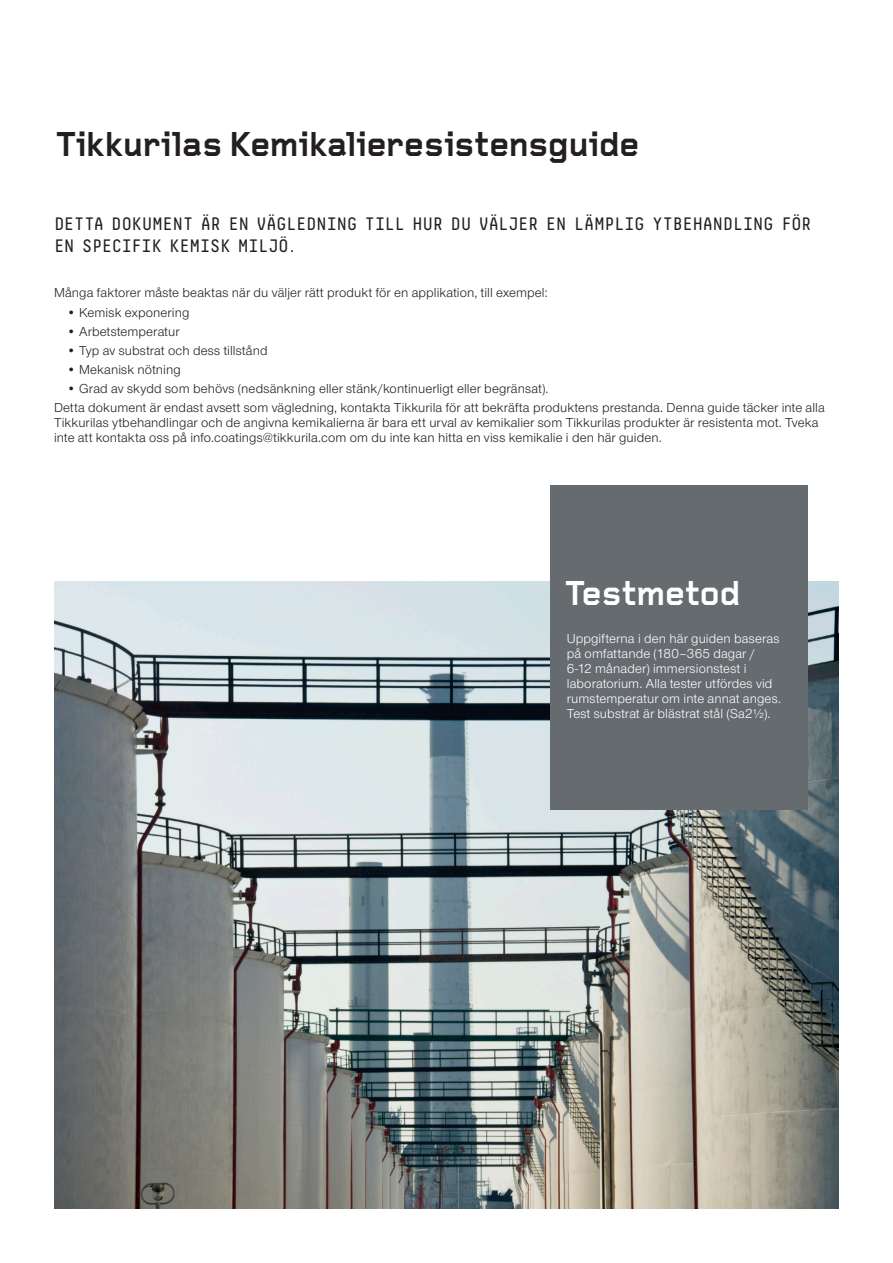
<style>
.page{position:relative;width:893px;height:1263px;background:#fff}
.page>*{position:absolute;margin:0;border:0;box-sizing:border-box;transform-origin:0 0}
.Header_Large{font:700 36px "Foundry Gridnik";letter-spacing:.005em;color:#231f20}
.Header_Large-2{font:700 36px "Foundry Gridnik";letter-spacing:.01em;color:#fff}
.Intro_Normal{font:18px "Decima Mono Pro";letter-spacing:-.04em;color:#231f20}
.Body_Normal{font:13.5px/14.9px "Nimbus San Nov";letter-spacing:.01em;color:#231f20}
.Body_Normal-2{font:13.5px/14.9px "Nimbus San Nov";letter-spacing:.01em;color:#fff}
</style>
<div class="page">
<img style="left:54px;top:581px;width:785px;height:628px">
<div style="left:551px;top:485px;width:257px;height:325px;background:#666b70"></div>
<p class="Header_Large" style="left:57px;top:123px;width:584px">Tikkurilas Kemikalieresistensguide</p>
<p class="Intro_Normal" style="left:54px;top:213px;width:759px">DETTA DOKUMENT ÄR EN VÄGLEDNING TILL HUR DU VÄLJER EN LÄMPLIG YTBEHANDLING FÖR</p>
<p class="Intro_Normal" style="left:54px;top:236px;width:245px">EN SPECIFIK KEMISK MILJÖ.</p>
<p class="Body_Normal" style="left:54px;top:285px;width:495px">Många faktorer måste beaktas när du väljer rätt produkt för en applikation, till exempel:</p>
<p class="Body_Normal" style="left:67px;top:304px;width:124px">• Kemisk exponering</p>
<p class="Body_Normal" style="left:67px;top:323px;width:114px">• Arbetstemperatur</p>
<p class="Body_Normal" style="left:67px;top:342px;width:202px">• Typ av substrat och dess tillstånd</p>
<p class="Body_Normal" style="left:67px;top:361px;width:115px">• Mekanisk nötning</p>
<p class="Body_Normal" style="left:67px;top:380px;width:483px">• Grad av skydd som behövs (nedsänkning eller stänk/kontinuerligt eller begränsat).</p>
<p class="Body_Normal" style="left:54px;top:400px;width:772px">Detta dokument är endast avsett som vägledning, kontakta Tikkurila för att bekräfta produktens prestanda. Denna guide täcker inte alla<br>Tikkurilas ytbehandlingar och de angivna kemikalierna är bara ett urval av kemikalier som Tikkurilas produkter är resistenta mot. Tveka inte att kontakta oss på info.coatings@tikkurila.com om du inte kan hitta en viss kemikalie i den här guiden.</p>
<p class="Header_Large-2" style="left:566px;top:571px;width:176px">Testmetod</p>
<p class="Body_Normal-2" style="left:567px;top:631px;width:216px">Uppgifterna i den här guiden baseras på omfattande (180–365 dagar / 6-12 månader) immersionstest i laboratorium. Alla tester utfördes vid rumstemperatur om inte annat anges.<br>Test substrat är blästrat stål (Sa2½).</p>
</div>
